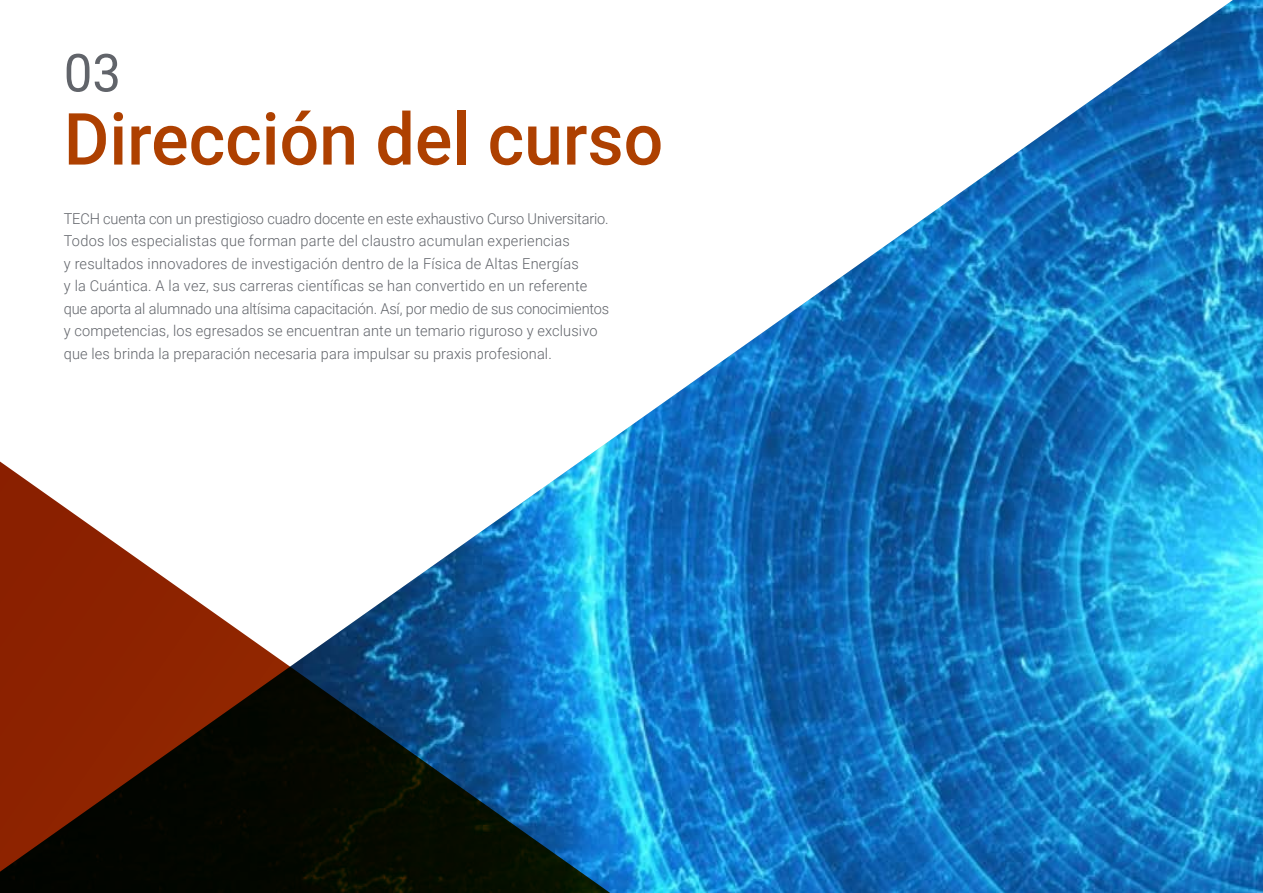
<style>
.page{position:relative;width:1263px;height:893px;background:#fff}
.page>*{position:absolute;margin:0;border:0;box-sizing:border-box;transform-origin:0 0}
.t1{font:500 72px "Roboto";color:#ae4000}
.t2{font:52.5px "Roboto";color:#61646a}
.t3{font:300 15px/22.5px "Roboto";letter-spacing:.01em;color:#61646a}
</style>
<div class="page">
<img style="left:602px;top:0;width:661px;height:893px">
<svg style="left:0;top:446px;width:640px;height:447px"></svg>
<h2 class="t2" style="left:64px;top:36px;width:59px">03</h2>
<h1 class="t1" style="left:64px;top:89px;width:601px">Dirección del curso</h1>
<p class="t3" style="left:64px;top:207px;width:547px">TECH cuenta con un prestigioso cuadro docente en este exhaustivo Curso Universitario.<br>Todos los especialistas que forman parte del claustro acumulan experiencias<br>y resultados innovadores de investigación dentro de la Física de Altas Energías<br>y la Cuántica. A la vez, sus carreras científicas se han convertido en un referente que aporta al alumnado una altísima capacitación. Así, por medio de sus conocimientos y competencias, los egresados se encuentran ante un temario riguroso y exclusivo que les brinda la preparación necesaria para impulsar su praxis profesional.</p>
</div>
